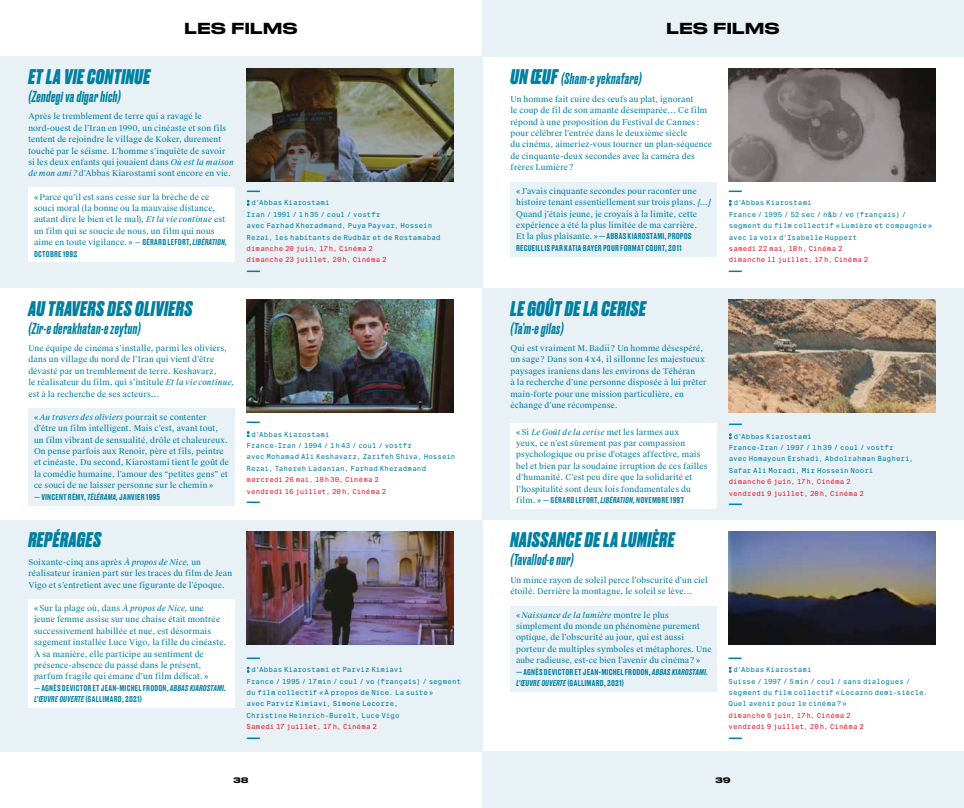
<style>
.page{position:relative;width:964px;height:808px;background:#fff}
.page>*{position:absolute;margin:0;border:0;box-sizing:border-box;transform-origin:0 0}
.t1{font:italic 800 20px "Druk";letter-spacing:.03em;color:#0080a1}
.t2{font:italic 500 15px "Druk";letter-spacing:.03em;color:#0080a1}
.t3{font:500 15px "Druk Wide";letter-spacing:.03em;color:#000}
.t4{font:9px "Druk Wide Super";color:#0080a1}
.t5{font:8px/11.4px "Suisse Works";letter-spacing:.015em;color:#0080a1}
.t6{font:500 8px/11.4px "Druk Text";letter-spacing:.025em;color:#0080a1}
.t7{font:500 7.5px "Druk Wide";color:#000}
.t8{font:7px/11.4px "Suisse Intl Mono";letter-spacing:.005em;color:#0080a1}
.t9{font:7px/11.4px "Suisse Intl Mono";letter-spacing:.005em;color:#e51a2f}
.s1{font-style:italic}
.s2{font-family:"Druk Text";font-weight:500}
.s3{font-family:"Druk Text";font-weight:500;font-style:italic}
.s4{font-family:"Suisse Works";font-weight:700;font-size:9px}
.s5{font-weight:800;font-size:20px}
.s6{font-family:"Suisse Works";font-weight:400}
</style>
<div class="page">
<div style="left:482px;top:288px;width:482px;height:231px;background:#e8f1f6"></div>
<div style="left:482px;top:0;width:482px;height:57px;background:#e8f1f6"></div>
<div style="left:482px;top:751px;width:482px;height:57px;background:#e8f1f6"></div>
<div style="left:0;top:57px;width:482px;height:231px;background:#e8f1f6"></div>
<div style="left:0;top:520px;width:482px;height:231px;background:#e8f1f6"></div>
<img style="left:729px;top:68px;width:206px;height:113px">
<img style="left:729px;top:299px;width:206px;height:113px">
<img style="left:729px;top:531px;width:206px;height:113px">
<div style="left:510px;top:182px;width:207px;height:75px;background:#e8f1f6"></div>
<div style="left:510px;top:606px;width:207px;height:86px;background:#e8f1f6"></div>
<div style="left:510px;top:423px;width:207px;height:86px;background:#fff"></div>
<img style="left:247px;top:531px;width:206px;height:113px">
<div style="left:28px;top:599px;width:207px;height:109px;background:#fff"></div>
<div style="left:28px;top:408px;width:207px;height:97px;background:#e8f1f6"></div>
<div style="left:28px;top:188px;width:207px;height:74px;background:#fff"></div>
<img style="left:247px;top:68px;width:206px;height:113px">
<img style="left:247px;top:299px;width:206px;height:113px">
<h1 class="t1" style="left:28px;top:63px;width:123px">ET LA VIE CONTINUE</h1>
<h2 class="t2" style="left:28px;top:87px;width:94px">(Zendegi va digar hich)</h2>
<h2 class="t3" style="left:185px;top:16px;width:114px">LES FILMS</h2>
<p class="t5" style="left:28px;top:111px;width:207px">Après le tremblement de terre qui a ravagé le nord-ouest de l’Iran en 1990, un cinéaste et son fils tentent de rejoindre le village de Koker, durement touché par le séisme. L’homme s’inquiète de savoir si les deux enfants qui jouaient dans <span class="s1">Où est la maison de mon ami?</span> d’Abbas Kiarostami sont encore en vie.</p>
<p class="t5" style="left:34px;top:191px;width:194px">«Parce qu’il est sans cesse sur la brèche de ce souci moral (la bonne ou la mauvaise distance, autant dire le bien et le mal), <span class="s1">Et la vie continue</span> est un film qui se soucie de nous, un film qui nous aime en toute vigilance.» — <span class="s2">GÉRARD LEFORT,</span> <span class="s3">LIBÉRATION,</span></p>
<p class="t6" style="left:34px;top:247px;width:45px">OCTOBRE 1992</p>
<h1 class="t1" style="left:28px;top:294px;width:166px">AU TRAVERS DES OLIVIERS</h1>
<h2 class="t2" style="left:28px;top:318px;width:114px">(Zir-e derakhatan-e zeytun)</h2>
<p class="t5" style="left:28px;top:343px;width:207px">Une équipe de cinéma s’installe, parmi les oliviers, dans un village du nord de l’Iran qui vient d’être dévasté par un tremblement de terre. Keshavarz,<br>le réalisateur du film, qui s’intitule <span class="s1">Et la vie continue, </span>est à la recherche de ses acteurs…</p>
<p class="t5" style="left:34px;top:411px;width:197px">«<span class="s1">Au travers des oliviers</span> pourrait se contenter d’être un film intelligent. Mais c’est, avant tout, un film vibrant de sensualité, drôle et chaleureux.<br>On pense parfois aux Renoir, père et fils, peintre et cinéaste. Du second, Kiarostami tient le goût de la comédie humaine, l’amour des “petites gens” et ce souci de ne laisser personne sur le chemin»</p>
<p class="t6" style="left:34px;top:490px;width:128px">—VINCENT RÉMY, <span class="s1">TÉLÉRAMA,</span> JANVIER 1995</p>
<h1 class="t1" style="left:28px;top:526px;width:74px">REPÉRAGES</h1>
<p class="t5" style="left:28px;top:557px;width:205px">Soixante-cinq ans après <span class="s1">À propos de Nice,</span> un réalisateur iranien part sur les traces du film de Jean<br>Vigo et s’entretient avec une figurante de l’époque.</p>
<p class="t5" style="left:34px;top:602px;width:194px">«Sur la plage où, dans <span class="s1">À propos de Nice,</span> une jeune femme assise sur une chaise était montrée successivement habillée et nue, est désormais sagement installée Luce Vigo, la fille du cinéaste.<br>À sa manière, elle participe au sentiment de présence-absence du passé dans le présent, parfum fragile qui émane d’un film délicat.»</p>
<p class="t6" style="left:34px;top:681px;width:193px">—AGNÈS DEVICTOR ET JEAN-MICHEL FRODON, <span class="s1">ABBAS KIAROSTAMI.<br>L’ŒUVRE OUVERTE</span> (GALLIMARD, 2021)</p>
<p class="t4" style="left:247px;top:183px;width:15px">—</p>
<p class="t8" style="left:247px;top:197px;width:196px"><span class="s4">:</span> d’Abbas Kiarostami<br>Iran / 1991 / 1h35 / coul / vostfr<br>avec Farhad Kheradmand, Puya Payvar, Hossein Rezai, les habitants de Rudbār et de Rostamabad</p>
<p class="t9" style="left:247px;top:243px;width:141px">dimanche 20 juin, 17h, Cinéma 2 dimanche 23 juillet, 20h, Cinéma 2</p>
<p class="t4" style="left:247px;top:263px;width:15px">—</p>
<p class="t4" style="left:247px;top:414px;width:15px">—</p>
<p class="t8" style="left:247px;top:428px;width:210px"><span class="s4">:</span> d’Abbas Kiarostami<br>France-Iran / 1994 / 1h43 / coul / vostfr<br>avec Mohamad Ali Keshavarz, Zarifeh Shiva, Hossein Rezai, Tahereh Ladanian, Farhad Kheradmand</p>
<p class="t9" style="left:247px;top:474px;width:141px">mercredi 26 mai, 18h30, Cinéma 2 vendredi 16 juillet, 20h, Cinéma 2</p>
<p class="t4" style="left:247px;top:494px;width:15px">—</p>
<p class="t4" style="left:247px;top:650px;width:15px">—</p>
<p class="t8" style="left:247px;top:664px;width:216px"><span class="s4">:</span> d’Abbas Kiarostami et Parviz Kimiavi<br>France / 1995 / 17min / coul / vo (français) / segment du film collectif «À propos de Nice. La suite»<br>avec Parviz Kimiavi, Simone Lecorre,<br>Christine Heinrich-Burelt, Luce Vigo</p>
<p class="t9" style="left:247px;top:721px;width:132px">Samedi 17 juillet, 17h, Cinéma 2</p>
<p class="t4" style="left:247px;top:730px;width:15px">—</p>
<h2 class="t2" style="left:510px;top:69px;width:133px"><span class="s5">UN ŒUF</span> (Sham-e yeknafare)</h2>
<h2 class="t3" style="left:666px;top:16px;width:114px">LES FILMS</h2>
<p class="t5" style="left:510px;top:93px;width:203px">Un homme fait cuire des œufs au plat, ignorant<br>le coup de fil de son amante désemparée… Ce film répond à une proposition du Festival de Cannes : pour célébrer l’entrée dans le deuxième siècle<br>du cinéma, aimeriez-vous tourner un plan-séquence de cinquante-deux secondes avec la caméra des frères Lumière?</p>
<p class="t5" style="left:516px;top:186px;width:196px">«J’avais cinquante secondes pour raconter une histoire tenant essentiellement sur trois plans. <span class="s1">[…] </span>Quand j’étais jeune, je croyais à la limite, cette expérience a été la plus limitée de ma carrière.</p>
<p class="t6" style="left:516px;top:230px;width:177px"><span class="s6">Et la plus plaisante.»</span> —ABBAS KIAROSTAMI, PROPOS<br>RECUEILLIS PAR KATIA BAYER POUR FORMAT COURT, 2011</p>
<h1 class="t1" style="left:510px;top:294px;width:137px">LE GOÛT DE LA CERISE</h1>
<h2 class="t2" style="left:510px;top:318px;width:55px">(Ta’m-e gilas)</h2>
<p class="t5" style="left:510px;top:343px;width:197px">Qui est vraiment M.Badii? Un homme désespéré, un sage? Dans son 4x4, il sillonne les majestueux paysages iraniens dans les environs de Téhéran<br>à la recherche d’une personne disposée à lui prêter main-forte pour une mission particulière, en échange d’une récompense.</p>
<p class="t5" style="left:516px;top:426px;width:193px">«Si <span class="s1">Le Goût de la cerise</span> met les larmes aux<br>yeux, ce n’est sûrement pas par compassion psychologique ou prise d’otages affective, mais bel et bien par la soudaine irruption de ces failles d’humanité. C’est peu dire que la solidarité et l’hospitalité sont deux lois fondamentales du</p>
<p class="t6" style="left:516px;top:494px;width:169px"><span class="s6">film.»</span> —GÉRARD LEFORT, <span class="s1">LIBÉRATION,</span> NOVEMBRE 1997</p>
<h1 class="t1" style="left:510px;top:526px;width:166px">NAISSANCE DE LA LUMIÈRE</h1>
<h2 class="t2" style="left:510px;top:550px;width:65px">(Tavallod-e nur)</h2>
<p class="t5" style="left:510px;top:575px;width:199px">Un mince rayon de soleil perce l’obscurité d’un ciel étoilé. Derrière la montagne, le soleil se lève…</p>
<p class="t5" style="left:516px;top:609px;width:197px">«<span class="s1">Naissance de la lumière</span> montre le plus simplement du monde un phénomène purement optique, de l’obscurité au jour, qui est aussi porteur de multiples symboles et métaphores. Une aube radieuse, est-ce bien l’avenir du cinéma?»</p>
<p class="t6" style="left:516px;top:665px;width:193px">—AGNÈS DEVICTOR ET JEAN-MICHEL FRODON, <span class="s1">ABBAS KIAROSTAMI.<br>L’ŒUVRE OUVERTE</span> (GALLIMARD, 2021)</p>
<p class="t4" style="left:729px;top:183px;width:15px">—</p>
<p class="t8" style="left:729px;top:197px;width:205px"><span class="s4">:</span> d’Abbas Kiarostami<br>France / 1995 / 52 sec / n&amp;b / vo (français) / segment du film collectif «Lumière et compagnie» avec la voix d’Isabelle Huppert</p>
<p class="t9" style="left:729px;top:243px;width:141px">samedi 22 mai, 18h, Cinéma 2 dimanche 11 juillet, 17h, Cinéma 2</p>
<p class="t4" style="left:729px;top:263px;width:15px">—</p>
<p class="t4" style="left:729px;top:416px;width:15px">—</p>
<p class="t8" style="left:729px;top:430px;width:186px"><span class="s4">:</span> d’Abbas Kiarostami<br>France-Iran / 1997 / 1h39 / coul / vostfr avec Homayoun Ershadi, Abdolrahman Bagheri, Safar Ali Moradi, Mir Hossein Noori</p>
<p class="t9" style="left:729px;top:476px;width:137px">dimanche 6 juin, 17h, Cinéma 2 vendredi 9 juillet, 20h, Cinéma 2</p>
<p class="t4" style="left:729px;top:496px;width:15px">—</p>
<p class="t4" style="left:728px;top:650px;width:15px">—</p>
<p class="t8" style="left:728px;top:664px;width:201px"><span class="s4">:</span> d’Abbas Kiarostami<br>Suisse / 1997 / 5min / coul / sans dialogues / segment du film collectif «Locarno demi-siècle.<br>Quel avenir pour le cinéma?»</p>
<p class="t9" style="left:728px;top:710px;width:137px">dimanche 6 juin, 17h, Cinéma 2 vendredi 9 juillet, 20h, Cinéma 2</p>
<p class="t4" style="left:729px;top:730px;width:15px">—</p>
<p class="t7" style="left:234px;top:774px;width:16px">38</p>
<p class="t7" style="left:715px;top:774px;width:16px">39</p>
</div>
